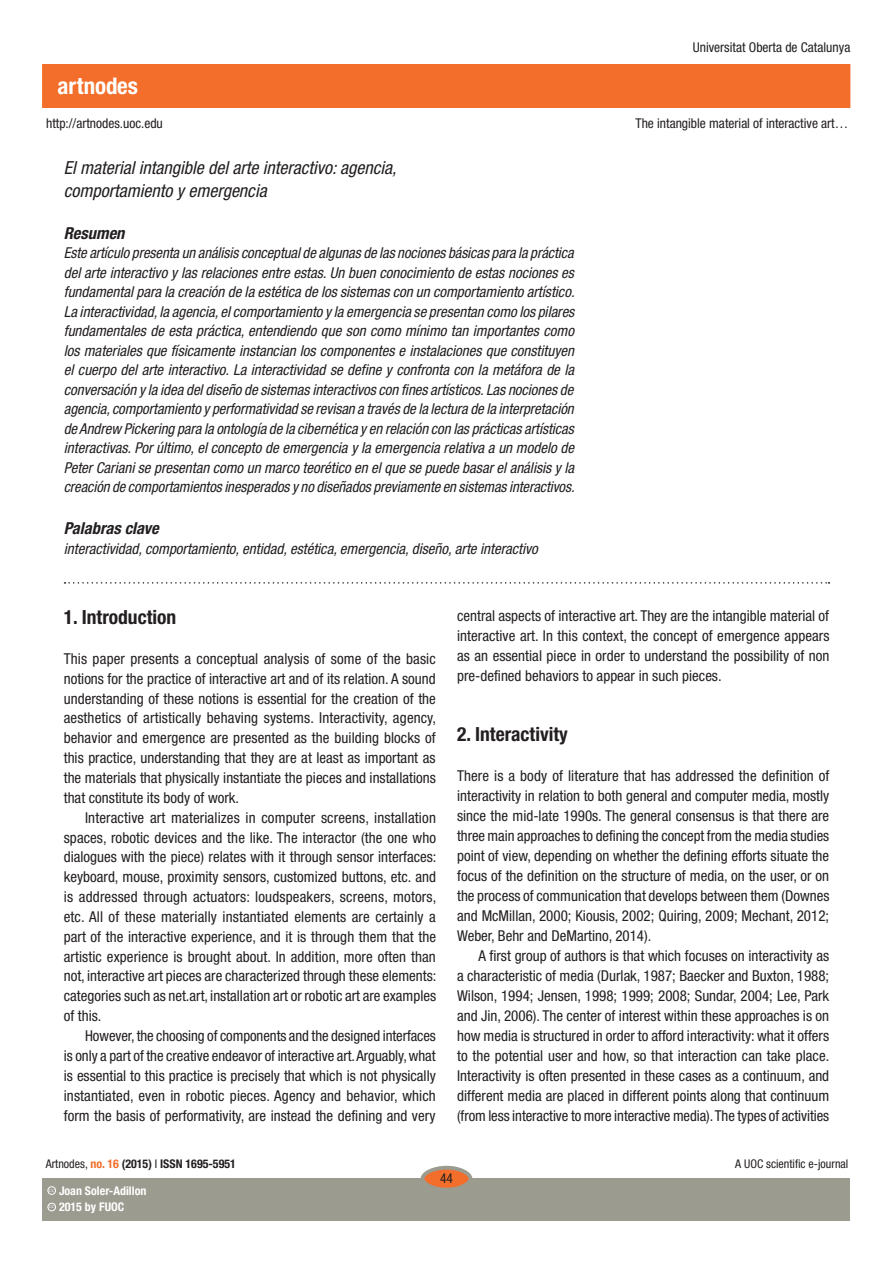
<style>
.page{position:relative;width:893px;height:1263px;background:#fff}
.page>*{position:absolute;margin:0;border:0;box-sizing:border-box;transform-origin:0 0}
.t1{font:700 condensed 22.95px "Helvetica Neue LT Std";color:#fff}
.t2{font:700 condensed 19.5px "Helvetica Neue LT Std";color:#231f20}
.t3{font:italic condensed 18px/22.5px "Helvetica Neue LT Std";color:#231f20}
.t4{font:italic 700 condensed 16.5px "Helvetica Neue LT Std";color:#231f20}
.t5{font:condensed 15px/19.8px "Helvetica Neue LT Std";color:#231f20;text-align:justify}
.t6{font:italic condensed 15px/19.5px "Helvetica Neue LT Std";color:#231f20;text-align:justify}
.t7{font:condensed 13.5px "Helvetica Neue LT Std";color:#231f20}
.t8{font:700 condensed 12px "Helvetica Neue LT Std";color:#231f20}
.t9{font:700 condensed 12px "Helvetica Neue LT Std";color:#fff}
.t10{font:condensed 12px "Helvetica Neue LT Std";color:#231f20}
.t11{font:600 3.9px "Adobe Caslon Pro";color:#fff}
.s1{font-weight:400}
.s2{color:#f36e2a}
</style>
<div class="page">
<div style="left:43px;top:65px;width:807px;height:42px;background:#f36e2a"></div>
<div style="left:43px;top:1178px;width:807px;height:42px;background:#9b9b90"></div>
<div style="left:422px;top:1168px;width:48px;height:21px;background:#f36e2a;border-radius:50%"></div>
<div style="left:421px;top:1166px;width:51px;height:25px;border:4px solid #9b9b90;border-radius:50%"></div>
<div style="left:48px;top:1186px;width:8px;height:8px;border:1px solid #fff;border-radius:50%"></div>
<div style="left:48px;top:1203px;width:8px;height:8px;border:1px solid #fff;border-radius:50%"></div>
<svg style="left:65px;top:582px;width:764px;height:2px"></svg>
<h1 class="t1" style="left:58px;top:72px;width:82px">artnodes</h1>
<p class="t7" style="left:693px;top:40px;width:159px">Universitat Oberta de Catalunya</p>
<p class="t7" style="left:46px;top:115px;width:118px">http://artnodes.uoc.edu</p>
<p class="t7" style="left:635px;top:115px;width:214px">The intangible material of interactive art…</p>
<p class="t3" style="left:64px;top:157px;width:334px">El material intangible del arte interactivo: agencia, comportamiento y emergencia</p>
<p class="t4" style="left:64px;top:223px;width:62px">Resumen</p>
<p class="t6" style="left:64px;top:244px;width:512px">Este artículo presenta un análisis conceptual de algunas de las nociones básicas para la práctica del arte interactivo y las relaciones entre estas. Un buen conocimiento de estas nociones es fundamental para la creación de la estética de los sistemas con un comportamiento artístico.<br>La interactividad, la agencia, el comportamiento y la emergencia se presentan como los pilares fundamentales de esta práctica, entendiendo que son como mínimo tan importantes como los materiales que físicamente instancian los componentes e instalaciones que constituyen el cuerpo del arte interactivo. La interactividad se define y confronta con la metáfora de la conversación y la idea del diseño de sistemas interactivos con fines artísticos. Las nociones de agencia, comportamiento y performatividad se revisan a través de la lectura de la interpretación de Andrew Pickering para la ontología de la cibernética y en relación con las prácticas artísticas interactivas. Por último, el concepto de emergencia y la emergencia relativa a un modelo de Peter Cariani se presentan como un marco teorético en el que se puede basar el análisis y la creación de comportamientos inesperados y no diseñados previamente en sistemas interactivos.</p>
<p class="t4" style="left:64px;top:519px;width:97px">Palabras clave</p>
<p class="t6" style="left:64px;top:539px;width:476px">interactividad, comportamiento, entidad, estética, emergencia, diseño, arte interactivo</p>
<h2 class="t2" style="left:64px;top:605px;width:114px">1. Introduction</h2>
<p class="t5" style="left:64px;top:648px;width:374px">This paper presents a conceptual analysis of some of the basic notions for the practice of interactive art and of its relation. A sound understanding of these notions is essential for the creation of the aesthetics of artistically behaving systems. Interactivity, agency, behavior and emergence are presented as the building blocks of this practice, understanding that they are at least as important as the materials that physically instantiate the pieces and installations that constitute its body of work.</p>
<p class="t5" style="left:64px;top:807px;width:374px;text-indent:21px">Interactive art materializes in computer screens, installation spaces, robotic devices and the like. The interactor (the one who dialogues with the piece) relates with it through sensor interfaces: keyboard, mouse, proximity sensors, customized buttons, etc. and is addressed through actuators: loudspeakers, screens, motors, etc. All of these materially instantiated elements are certainly a part of the interactive experience, and it is through them that the artistic experience is brought about. In addition, more often than not, interactive art pieces are characterized through these elements: categories such as net.art, installation art or robotic art are examples of this.</p>
<p class="t5" style="left:64px;top:1026px;width:374px;text-indent:21px">However, the choosing of components and the designed interfaces is only a part of the creative endeavor of interactive art. Arguably, what is essential to this practice is precisely that which is not physically instantiated, even in robotic pieces. Agency and behavior, which form the basis of performativity, are instead the defining and very</p>
<p class="t5" style="left:457px;top:605px;width:374px">central aspects of interactive art. They are the intangible material of interactive art. In this context, the concept of emergence appears as an essential piece in order to understand the possibility of non pre-defined behaviors to appear in such pieces.</p>
<h2 class="t2" style="left:457px;top:722px;width:112px">2. Interactivity</h2>
<p class="t5" style="left:457px;top:765px;width:374px">There is a body of literature that has addressed the definition of interactivity in relation to both general and computer media, mostly since the mid-late 1990s. The general consensus is that there are three main approaches to defining the concept from the media studies point of view, depending on whether the defining efforts situate the focus of the definition on the structure of media, on the user, or on the process of communication that develops between them (Downes and McMillan, 2000; Kiousis, 2002; Quiring, 2009; Mechant, 2012; Weber, Behr and DeMartino, 2014).</p>
<p class="t5" style="left:457px;top:945px;width:374px;text-indent:21px">A first group of authors is that which focuses on interactivity as a characteristic of media (Durlak, 1987; Baecker and Buxton, 1988; Wilson, 1994; Jensen, 1998; 1999; 2008; Sundar, 2004; Lee, Park and Jin, 2006). The center of interest within these approaches is on how media is structured in order to afford interactivity: what it offers to the potential user and how, so that interaction can take place.<br>Interactivity is often presented in these cases as a continuum, and different media are placed in different points along that continuum (from less interactive to more interactive media). The types of activities</p>
<p class="t8" style="left:46px;top:1157px;width:192px"><span class="s1">Artnodes,</span> <span class="s2">no. 16</span> (2015) <span class="s1">I</span> ISSN 1695-5951</p>
<p class="t10" style="left:735px;top:1157px;width:115px">A UOC scientific e-journal</p>
<p class="t11" style="left:49px;top:1188px;width:7px">CC</p>
<p class="t9" style="left:59px;top:1183px;width:89px">Joan Soler-Adillon</p>
<p class="t11" style="left:49px;top:1205px;width:7px">CC</p>
<p class="t9" style="left:59px;top:1200px;width:67px">2015 by FUOC</p>
<p class="t7" style="left:440px;top:1171px;width:14px">44</p>
</div>
